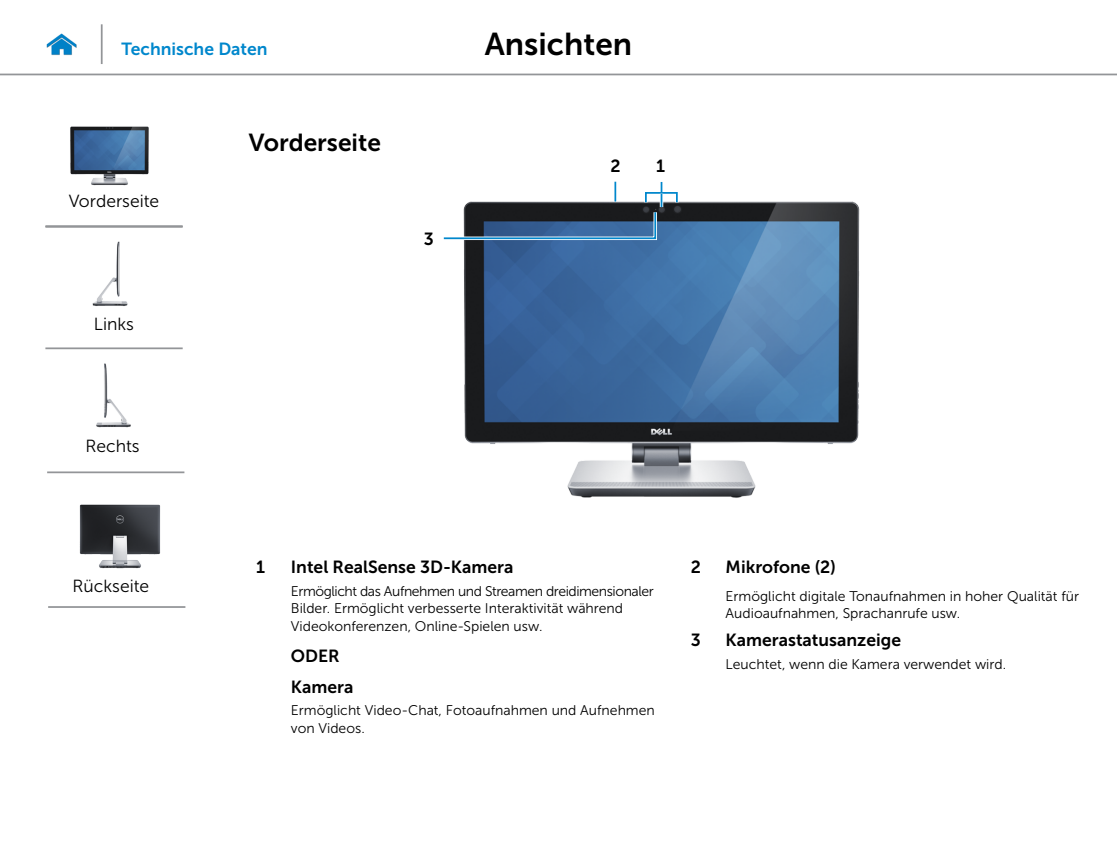
<style>
.page{position:relative;width:1117px;height:844px;background:#fff}
.page>*{position:absolute;margin:0;border:0;box-sizing:border-box;transform-origin:0 0}
.t1{font:31.5px "Museo Sans For Dell 700";color:#000}
.t2{font:24.5px "Museo Sans For Dell 700";color:#000}
.t3{font:17.5px/31px "Museo Sans For Dell 700";color:#000}
.t4{font:17.5px "Museo Sans For Dell 300";color:#000}
.t5{font:17.5px "Museo Sans For Dell 700";color:#0087cc}
.t6{font:14px/17.5px "Museo Sans For Dell 300";color:#000}
</style>
<div class="page">
<hr style="left:0;top:74px;width:1116px;height:1px;background:#939598">
<img style="left:46px;top:33px;width:31px;height:23px">
<img style="left:464px;top:201px;width:396px;height:297px">
<div style="left:644px;top:191px;width:34px;height:13px;border:4px solid #fff"></div>
<div style="left:645px;top:192px;width:32px;height:11px;border:2px solid #0087cc"></div>
<hr style="left:659px;top:182px;width:4px;height:10px;background:#99cfea">
<hr style="left:659px;top:194px;width:4px;height:13px;background:#99cfea">
<svg style="left:443px;top:182px;width:219px;height:60px"></svg>
<hr style="left:101px;top:24px;width:2px;height:40px;background:#939598">
<img style="left:70px;top:126px;width:79px;height:60px">
<img style="left:92px;top:241px;width:36px;height:65px">
<img style="left:96px;top:363px;width:35px;height:65px">
<img style="left:79px;top:504px;width:82px;height:65px">
<hr style="left:45px;top:225px;width:138px;height:2px;background:#939598">
<hr style="left:45px;top:226px;width:138px;height:2px;background:#939598">
<hr style="left:47px;top:471px;width:137px;height:2px;background:#939598">
<hr style="left:48px;top:606px;width:137px;height:1px;background:#939598">
<hr style="left:45px;top:347px;width:138px;height:2px;background:#939598">
<p class="t5" style="left:122px;top:39px;width:147px">Technische Daten</p>
<h1 class="t1" style="left:485px;top:26px;width:149px">Ansichten</h1>
<p class="t4" style="left:69px;top:191px;width:92px">Vorderseite</p>
<p class="t4" style="left:94px;top:314px;width:41px">Links</p>
<h2 class="t2" style="left:249px;top:128px;width:134px">Vorderseite</h2>
<p class="t3" style="left:424px;top:223px;width:12px">3</p>
<p class="t3" style="left:610px;top:150px;width:12px">2</p>
<p class="t3" style="left:656px;top:150px;width:10px">1</p>
<p class="t4" style="left:85px;top:436px;width:56px">Rechts</p>
<p class="t4" style="left:73px;top:576px;width:78px">Rückseite</p>
<p class="t3" style="left:256px;top:551px;width:10px">1</p>
<p class="t3" style="left:291px;top:551px;width:224px">Intel RealSense 3D-Kamera</p>
<p class="t6" style="left:291px;top:582px;width:364px">Ermöglicht das Aufnehmen und Streamen dreidimensionaler<br>Bilder. Ermöglicht verbesserte Interaktivität während<br>Videokonferenzen, Online-Spielen usw.</p>
<p class="t3" style="left:291px;top:640px;width:64px">ODER<br>Kamera</p>
<p class="t6" style="left:291px;top:701px;width:365px">Ermöglicht Video-Chat, Fotoaufnahmen und Aufnehmen von Videos.</p>
<p class="t3" style="left:690px;top:551px;width:12px">2</p>
<p class="t3" style="left:725px;top:551px;width:112px">Mikrofone (2)</p>
<p class="t6" style="left:725px;top:587px;width:355px">Ermöglicht digitale Tonaufnahmen in hoher Qualität für<br>Audioaufnahmen, Sprachanrufe usw.</p>
<p class="t3" style="left:690px;top:624px;width:12px">3</p>
<p class="t3" style="left:725px;top:624px;width:177px">Kamerastatusanzeige</p>
<p class="t6" style="left:725px;top:655px;width:282px">Leuchtet, wenn die Kamera verwendet wird.</p>
</div>
